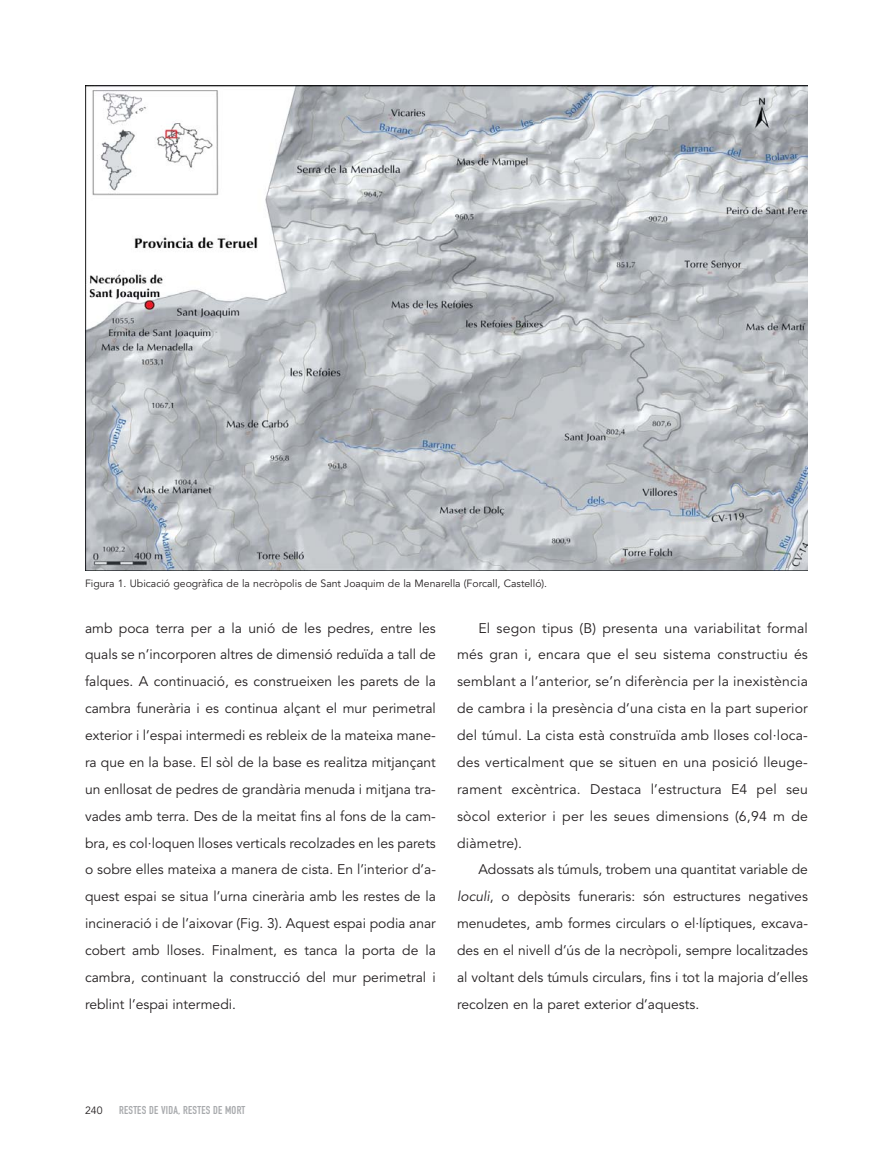
<style>
.page{position:relative;width:893px;height:1149px;background:#fff}
.page>*{position:absolute;margin:0;border:0;box-sizing:border-box;transform-origin:0 0}
.t1{font:13.8px/26.8px "Avenir";color:#231f20;text-align:justify}
.t2{font:11.25px "DIN Engschrift";letter-spacing:.02em;color:#a7a9ac}
.t3{font:10.5px "Avenir";color:#231f20}
</style>
<div class="page">
<img style="left:85px;top:85px;width:723px;height:485px">
<p class="t3" style="left:85px;top:579px;width:464px">Figura 1. Ubicació geogràfica de la necròpolis de Sant Joaquim de la Menarella (Forcall, Castelló).</p>
<p class="t1" style="left:85px;top:615px;width:352px">amb poca terra per a la unió de les pedres, entre les quals se n’incorporen altres de dimensió reduïda a tall de falques. A continuació, es construeixen les parets de la cambra funerària i es continua alçant el mur perimetral exterior i l’espai intermedi es rebleix de la mateixa mane&shy;ra que en la base. El sòl de la base es realitza mitjançant un enllosat de pedres de grandària menuda i mitjana tra&shy;vades amb terra. Des de la meitat fins al fons de la cam&shy;bra, es col·loquen lloses verticals recolzades en les parets o sobre elles mateixa a manera de cista. En l’interior d’a&shy;quest espai se situa l’urna cinerària amb les restes de la incineració i de l’aixovar (Fig. 3). Aquest espai podia anar cobert amb lloses. Finalment, es tanca la porta de la cambra, continuant la construcció del mur perimetral i reblint l’espai intermedi.</p>
<p class="t1" style="left:457px;top:615px;width:352px;text-indent:21px">El segon tipus (B) presenta una variabilitat formal més gran i, encara que el seu sistema constructiu és semblant a l’anterior, se’n diferència per la inexistència de cambra i la presència d’una cista en la part superior del túmul. La cista està construïda amb lloses col·loca&shy;des verticalment que se situen en una posició lleuge&shy;rament excèntrica. Destaca l’estructura E4 pel seu sòcol exterior i per les seues dimensions (6,94 m de diàmetre).</p>
<p class="t1" style="left:457px;top:857px;width:352px;text-indent:21px">Adossats als túmuls, trobem una quantitat variable de loculi, o depòsits funeraris: són estructures negatives menudetes, amb formes circulars o el·líptiques, excava&shy;des en el nivell d’ús de la necròpoli, sempre localitzades al voltant dels túmuls circulars, fins i tot la majoria d’elles recolzen en la paret exterior d’aquests.</p>
<p class="t3" style="left:85px;top:1106px;width:19px">240</p>
<p class="t2" style="left:119px;top:1106px;width:128px">RESTES DE VIDA, RESTES DE MORT</p>
</div>
